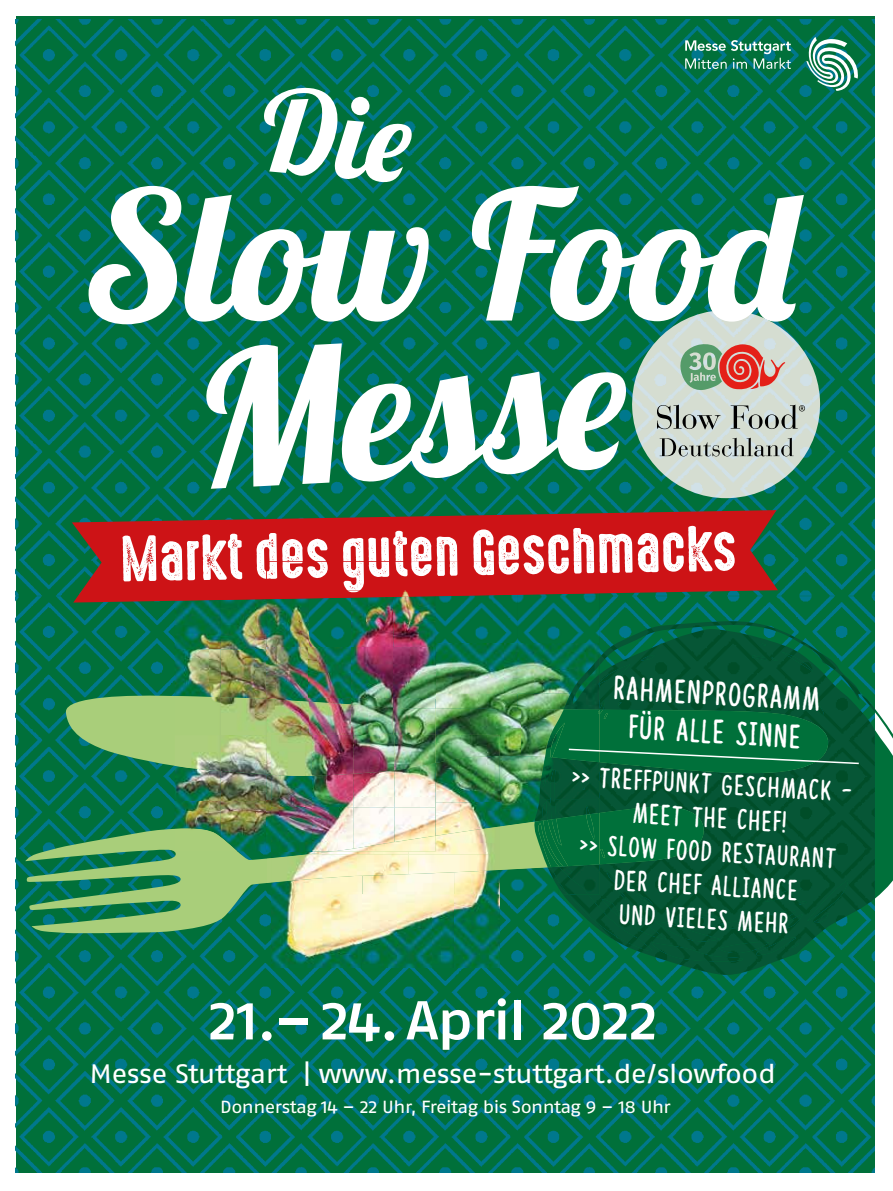
<style>
.page{position:relative;width:893px;height:1191px;background:#fff}
.page>*{position:absolute;margin:0;border:0;box-sizing:border-box;transform-origin:0 0}
.t1{font:58.65px "High Voltage Rough";color:#fff}
.t2{font:54.6px "Fago Pro Extd Medi";letter-spacing:-.03em;color:#fff}
.t3{font:33.75px/38.4px "Lazingonasunnyafternoon";color:#fff;text-align:center}
.t4{font:29.1px/33.8px "Lazingonasunnyafternoon";color:#fff;text-align:center}
.t5{font:26.7px "Fago Pro Extd";letter-spacing:-.02em;color:#fff}
.t6{font:17.55px "Fago Pro Extd";letter-spacing:-.03em;color:#fff}
</style>
<div class="page">
<img style="left:16px;top:20px;width:859px;height:1152px">
<svg style="left:25px;top:805px;width:538px;height:128px;background:#469861"></svg>
<svg style="left:65px;top:695px;width:110px;height:82px;background:#6dad6a"></svg>
<svg style="left:205px;top:343px;width:422px;height:146px"></svg>
<svg style="left:263px;top:86px;width:149px;height:97px"></svg>
<svg style="left:72px;top:510px;width:706px;height:92px;background:#aa231f"></svg>
<img style="left:435px;top:596px;width:82px;height:112px">
<img style="left:517px;top:596px;width:82px;height:97px">
<img style="left:517px;top:693px;width:46px;height:15px">
<img style="left:500px;top:757px;width:39px;height:37px">
<img style="left:500px;top:794px;width:39px;height:27px">
<img style="left:500px;top:870px;width:48px;height:24px">
<img style="left:500px;top:821px;width:43px;height:49px">
<img style="left:435px;top:708px;width:128px;height:49px">
<img style="left:267px;top:851px;width:95px;height:43px">
<img style="left:267px;top:858px;width:4px;height:25px">
<img style="left:435px;top:591px;width:164px;height:5px">
<img style="left:267px;top:562px;width:332px;height:29px">
<img style="left:175px;top:601px;width:92px;height:48px">
<img style="left:175px;top:649px;width:46px;height:117px">
<img style="left:221px;top:649px;width:46px;height:48px">
<img style="left:175px;top:766px;width:46px;height:62px">
<img style="left:221px;top:774px;width:46px;height:77px">
<img style="left:175px;top:828px;width:62px;height:23px">
<img style="left:221px;top:697px;width:46px;height:77px">
<img style="left:175px;top:595px;width:92px;height:6px">
<img style="left:175px;top:590px;width:92px;height:5px">
<img style="left:267px;top:599px;width:168px;height:99px">
<img style="left:267px;top:698px;width:42px;height:1px">
<img style="left:309px;top:698px;width:42px;height:3px">
<img style="left:351px;top:698px;width:84px;height:10px">
<img style="left:267px;top:737px;width:4px;height:114px">
<img style="left:267px;top:699px;width:42px;height:38px">
<img style="left:309px;top:701px;width:42px;height:34px">
<img style="left:351px;top:704px;width:42px;height:31px">
<img style="left:393px;top:708px;width:42px;height:55px">
<img style="left:267px;top:594px;width:168px;height:5px">
<img style="left:267px;top:590px;width:168px;height:4px">
<img style="left:271px;top:894px;width:229px;height:73px">
<img style="left:435px;top:763px;width:65px;height:63px">
<img style="left:362px;top:874px;width:92px;height:20px">
<img style="left:454px;top:874px;width:46px;height:20px">
<img style="left:306px;top:851px;width:102px;height:3px">
<img style="left:408px;top:826px;width:92px;height:48px">
<img style="left:271px;top:854px;width:137px;height:28px">
<img style="left:435px;top:735px;width:65px;height:28px">
<img style="left:271px;top:776px;width:82px;height:75px">
<img style="left:353px;top:773px;width:41px;height:63px">
<img style="left:394px;top:763px;width:41px;height:73px">
<img style="left:333px;top:836px;width:102px;height:15px">
<img style="left:271px;top:735px;width:82px;height:41px">
<img style="left:353px;top:735px;width:41px;height:38px">
<svg style="left:806px;top:37px;width:54px;height:54px"></svg>
<svg style="left:685px;top:40px;width:106px;height:29px;background:#3b9277"></svg>
<svg style="left:875px;top:709px;width:18px;height:189px"></svg>
<img style="left:563px;top:621px;width:312px;height:354px">
<img style="left:566px;top:657px;width:33px;height:48px">
<img style="left:564px;top:705px;width:3px;height:4px">
<img style="left:539px;top:757px;width:60px;height:42px">
<img style="left:535px;top:799px;width:64px;height:14px">
<img style="left:548px;top:867px;width:51px;height:27px">
<img style="left:534px;top:813px;width:65px;height:54px">
<img style="left:545px;top:709px;width:22px;height:53px">
<img style="left:719px;top:910px;width:76px;height:19px">
<img style="left:568px;top:894px;width:84px;height:57px">
<img style="left:551px;top:866px;width:37px;height:28px">
<img style="left:538px;top:823px;width:5px;height:44px">
<img style="left:652px;top:942px;width:90px;height:19px">
<img style="left:655px;top:921px;width:66px;height:20px">
<img style="left:543px;top:801px;width:29px;height:72px">
<img style="left:543px;top:820px;width:25px;height:46px">
<img style="left:621px;top:908px;width:46px;height:31px">
<img style="left:807px;top:879px;width:41px;height:42px">
<img style="left:718px;top:942px;width:38px;height:11px">
<img style="left:550px;top:769px;width:6px;height:50px">
<img style="left:552px;top:818px;width:10px;height:27px">
<img style="left:756px;top:937px;width:40px;height:18px">
<img style="left:599px;top:664px;width:31px;height:20px">
<img style="left:765px;top:888px;width:37px;height:13px">
<svg style="left:586px;top:804px;width:4px;height:10px"></svg>
<img style="left:586px;top:814px;width:9px;height:25px">
<img style="left:550px;top:722px;width:15px;height:35px">
<img style="left:798px;top:688px;width:26px;height:12px">
<img style="left:780px;top:914px;width:23px;height:14px">
<img style="left:781px;top:651px;width:32px;height:20px">
<img style="left:602px;top:899px;width:17px;height:17px">
<img style="left:813px;top:912px;width:15px;height:11px">
<img style="left:606px;top:869px;width:11px;height:15px">
<img style="left:636px;top:894px;width:17px;height:10px">
<img style="left:698px;top:915px;width:23px;height:3px">
<img style="left:641px;top:655px;width:14px;height:5px">
<svg style="left:665px;top:914px;width:12px;height:5px"></svg>
<img style="left:580px;top:774px;width:4px;height:15px">
<img style="left:752px;top:655px;width:14px;height:5px">
<svg style="left:619px;top:891px;width:7px;height:9px"></svg>
<svg style="left:543px;top:774px;width:4px;height:13px"></svg>
<svg style="left:799px;top:901px;width:8px;height:4px"></svg>
<svg style="left:599px;top:806px;width:107px;height:58px;background:#016b39"></svg>
<svg style="left:772px;top:657px;width:6px;height:3px"></svg>
<svg style="left:792px;top:943px;width:7px;height:5px"></svg>
<svg style="left:762px;top:643px;width:4px;height:3px"></svg>
<svg style="left:567px;top:700px;width:293px;height:73px;background:#076a3b"></svg>
<img style="left:629px;top:310px;width:194px;height:188px">
<svg style="left:89px;top:186px;width:715px;height:138px"></svg>
<svg style="left:680px;top:343px;width:105px;height:47px;background:#ba9482"></svg>
<svg style="left:657px;top:404px;width:148px;height:52px;background:#b2bab4"></svg>
<h1 class="t1" style="left:119px;top:527px;width:618px;rotate:-1deg">Markt des guten Geschmacks</h1>
<p class="t3" style="left:615px;top:668px;width:208px;rotate:3deg">Rahmenprogramm für alle Sinne</p>
<p class="t4" style="left:573px;top:759px;width:281px;rotate:3deg">&gt;&gt; Treffpunkt Geschmack -<br>Meet the Chef!<br>&gt;&gt; Slow Food Restaurant der Chef Alliance<br>und vieles mehr</p>
<h2 class="t2" style="left:207px;top:987px;width:452px">21.– 24. April 2022</h2>
<p class="t5" style="left:90px;top:1057px;width:688px">Messe Stuttgart | www.messe-stuttgart.de/slowfood</p>
<p class="t6" style="left:220px;top:1096px;width:452px">Donnerstag 14 – 22 Uhr, Freitag bis Sonntag 9 – 18 Uhr</p>
</div>
